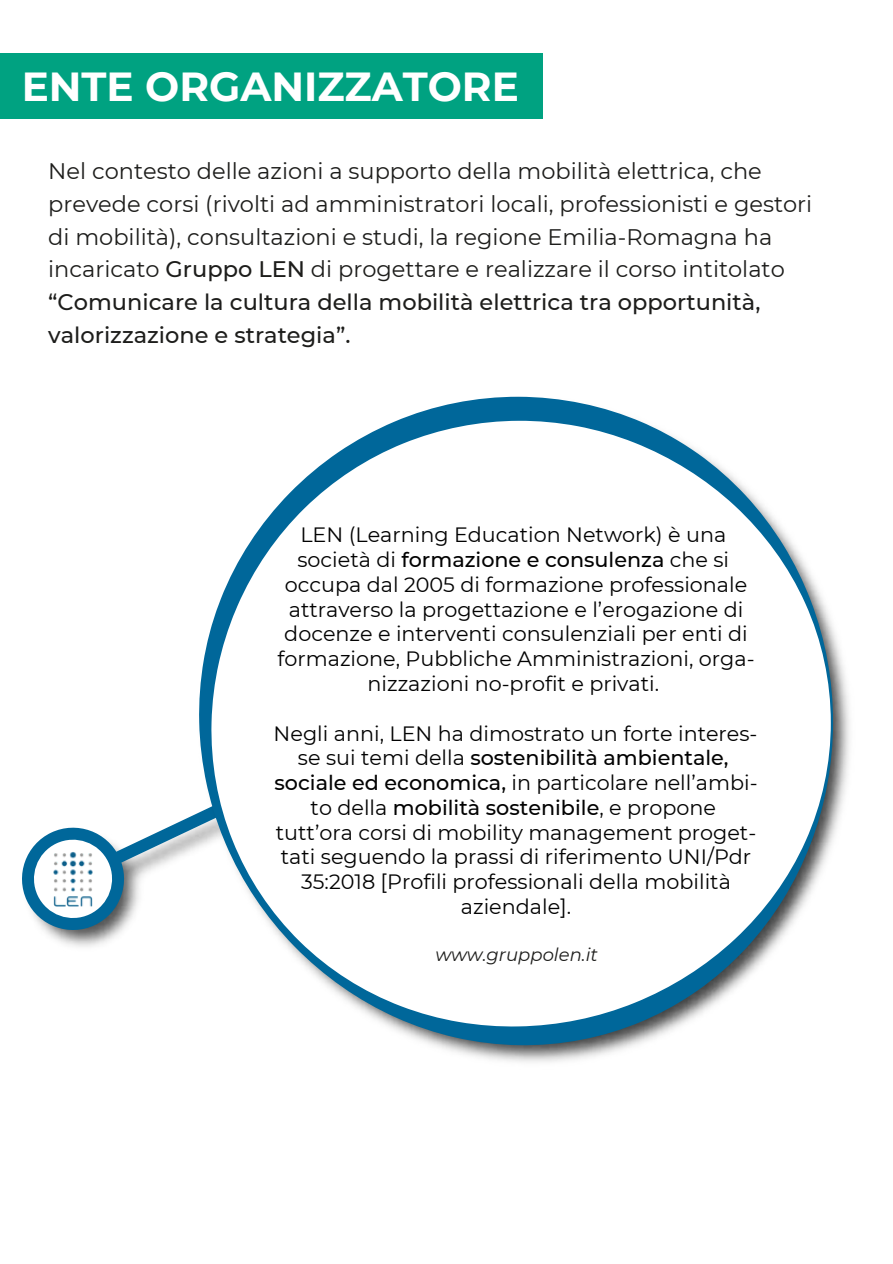
<style>
.page{position:relative;width:893px;height:1264px;background:#fff}
.page>*{position:absolute;margin:0;border:0;box-sizing:border-box;transform-origin:0 0}
.t1{font:700 40.5px "Montserrat";color:#fff}
.t2{font:22.5px/32.5px "Montserrat";color:#1d1d1b}
.t3{font:20.7px/24.8px "Montserrat";color:#020202;text-align:center}
.t4{font:italic 18px "Montserrat";color:#1d1d1b}
.s1{font-weight:500}
</style>
<div class="page">
<div style="left:0;top:53px;width:543px;height:66px;background:#00a281"></div>
<svg style="left:22px;top:814px;width:174px;height:123px"></svg>
<img style="left:53px;top:851px;width:39px;height:56px">
<img style="left:196px;top:628px;width:654px;height:434px">
<svg style="left:199px;top:396px;width:634px;height:649px"></svg>
<h1 class="t1" style="left:22px;top:62px;width:498px">ENTE ORGANIZZATORE</h1>
<p class="t2" style="left:48px;top:155px;width:765px">Nel contesto delle azioni a supporto della mobilità elettrica, che prevede corsi (rivolti ad amministratori locali, professionisti e gestori di mobilità), consultazioni e studi, la regione Emilia-Romagna ha incaricato <span class="s1">Gruppo LEN</span> di progettare e realizzare il corso intitolato <span class="s1">“Comunicare la cultura della mobilità elettrica tra opportunità, valorizzazione e strategia”.</span></p>
<p class="t3" style="left:277px;top:522px;width:478px">LEN (Learning Education Network) è una società di <span class="s1">formazione e consulenza</span> che si occupa dal 2005 di formazione professionale attraverso la progettazione e l’erogazione di docenze e interventi consulenziali per enti di formazione, Pubbliche Amministrazioni, orga&shy;nizzazioni no-profit e privati.</p>
<p class="t3" style="left:273px;top:720px;width:485px">Negli anni, LEN ha dimostrato un forte interes&shy;se sui temi della <span class="s1">sostenibilità ambientale, sociale ed economica,</span> in particolare nell’ambi&shy;to della <span class="s1">mobilità sostenibile</span>, e propone tutt’ora corsi di mobility management proget&shy;tati seguendo la prassi di riferimento UNI/Pdr 35:2018 [Profili professionali della mobilità aziendale].</p>
<p class="t4" style="left:435px;top:943px;width:164px">www.gruppolen.it</p>
</div>
